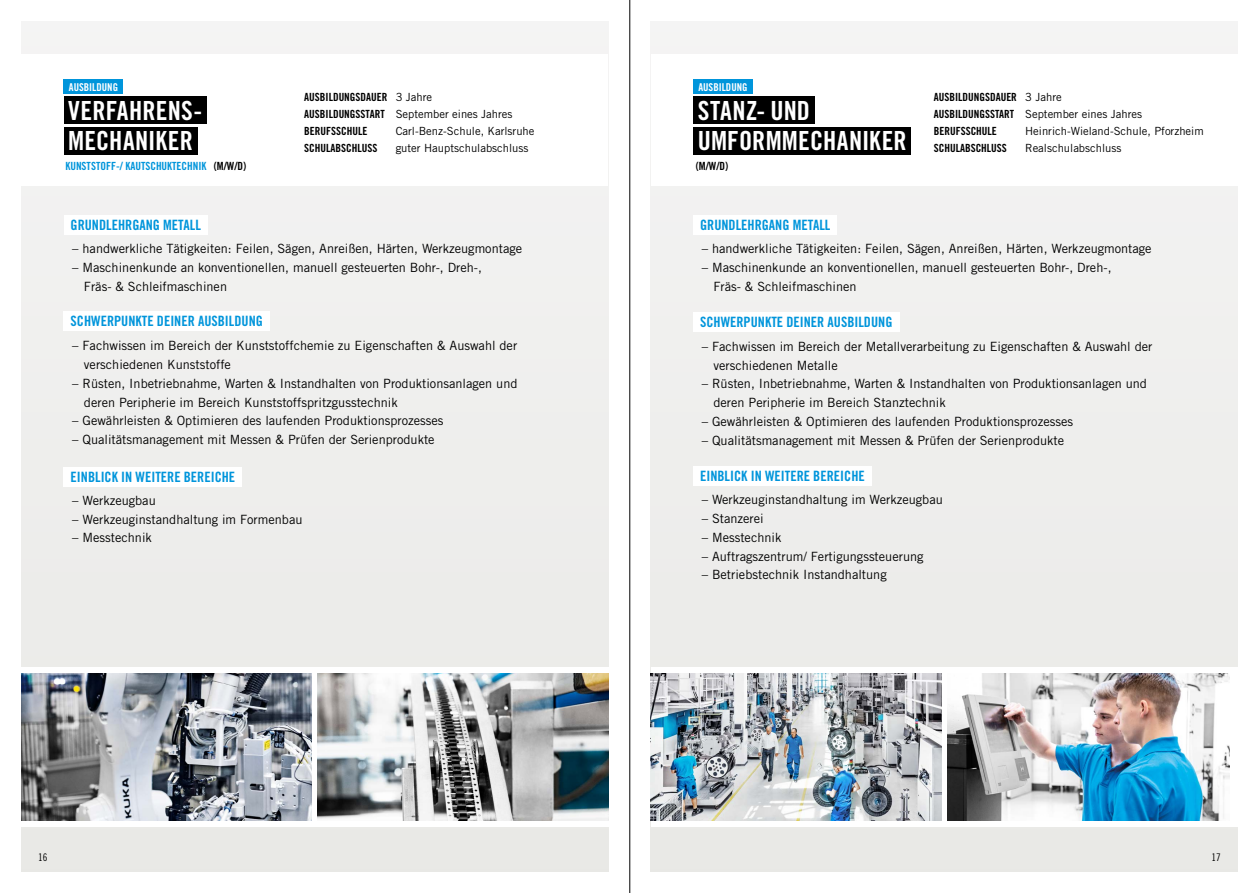
<style>
.page{position:relative;width:1259px;height:893px;background:#fff}
.page>*{position:absolute;margin:0;border:0;box-sizing:border-box;transform-origin:0 0}
.t1{font:26.4px/30.2px "Trade Gothic LT Std Bd Cn 20";letter-spacing:.005em;color:#fff}
.t2{font:14.25px "Trade Gothic LT Std Bd Cn 20";color:#0095db}
.t3{font:12.75px/18.8px "Trade Gothic LT Std";color:#000}
.t4{font:11.25px "Trade Gothic LT Std";color:#000}
.t5{font:11.25px "Trade Gothic LT Std Bd Cn 20";color:#000}
.t6{font:11.25px "Trade Gothic LT Std Bd Cn 20";color:#0095db}
.t7{font:10.8px "Trade Gothic LT Std Bd Cn 20";color:#fff}
.t8{font:10.5px "Trade Gothic LT Std Cn 18";color:#000}
.s1{color:#000}
.s2{font-family:"Trade Gothic LT Std"}
.s3{font-family:"Trade Gothic LT Std Bd Cn 20"}
</style>
<div class="page">
<div style="left:21px;top:21px;width:587px;height:851px;background:#eeeeed"></div>
<div style="left:651px;top:21px;width:586px;height:851px;background:#eeeeed"></div>
<div style="left:651px;top:54px;width:586px;height:131px;background:#fff"></div>
<div style="left:693px;top:96px;width:121px;height:28px;background:#000"></div>
<div style="left:693px;top:127px;width:218px;height:28px;background:#000"></div>
<div style="left:693px;top:80px;width:59px;height:14px;background:#0095db"></div>
<div style="left:651px;top:667px;width:586px;height:160px;background:#fff"></div>
<img style="left:651px;top:674px;width:290px;height:146px">
<img style="left:947px;top:674px;width:282px;height:146px">
<div style="left:693px;top:312px;width:206px;height:20px;background:#fff"></div>
<div style="left:693px;top:466px;width:178px;height:20px;background:#fff"></div>
<div style="left:693px;top:215px;width:144px;height:20px;background:#fff"></div>
<div style="left:13px;top:667px;width:604px;height:160px;background:#fff"></div>
<img style="left:318px;top:674px;width:290px;height:146px">
<img style="left:21px;top:674px;width:290px;height:146px">
<div style="left:21px;top:54px;width:587px;height:131px;background:#fff"></div>
<div style="left:64px;top:96px;width:143px;height:28px;background:#000"></div>
<div style="left:64px;top:127px;width:133px;height:28px;background:#000"></div>
<div style="left:64px;top:80px;width:59px;height:14px;background:#0095db"></div>
<div style="left:64px;top:311px;width:206px;height:20px;background:#fff"></div>
<div style="left:64px;top:467px;width:178px;height:19px;background:#fff"></div>
<div style="left:64px;top:215px;width:144px;height:20px;background:#fff"></div>
<hr style="left:629px;top:0;width:1px;height:893px;background:#000">
<p class="t7" style="left:69px;top:80px;width:51px">AUSBILDUNG</p>
<h1 class="t1" style="left:68px;top:95px;width:135px">VERFAHRENS-<br>MECHANIKER</h1>
<p class="t6" style="left:65px;top:159px;width:182px">KUNSTSTOFF-/ KAUTSCHUKTECHNIK <span class="s1">(M/W/D)</span></p>
<p class="t5" style="left:304px;top:90px;width:129px">AUSBILDUNGSDAUER <span class="s2">3 Jahre</span></p>
<p class="t4" style="left:304px;top:107px;width:210px"><span class="s3">AUSBILDUNGSSTART</span> September eines Jahres</p>
<p class="t5" style="left:304px;top:124px;width:65px">BERUFSSCHULE</p>
<p class="t4" style="left:396px;top:124px;width:140px">Carl-Benz-Schule, Karlsruhe</p>
<p class="t5" style="left:304px;top:142px;width:75px">SCHULABSCHLUSS</p>
<p class="t4" style="left:396px;top:142px;width:134px">guter Hauptschulabschluss</p>
<p class="t2" style="left:71px;top:216px;width:132px">GRUNDLEHRGANG METALL</p>
<p class="t3" style="left:72px;top:239px;width:451px">– handwerkliche Tätigkeiten: Feilen, Sägen, Anreißen, Härten, Werkzeugmontage</p>
<p class="t3" style="left:84px;top:258px;width:399px;text-indent:-12px">– Maschinenkunde an konventionellen, manuell gesteuerten Bohr-, Dreh-,<br>Fräs- &amp; Schleifmaschinen</p>
<p class="t2" style="left:71px;top:313px;width:194px">SCHWERPUNKTE DEINER AUSBILDUNG</p>
<p class="t3" style="left:84px;top:336px;width:435px;text-indent:-12px">– Fachwissen im Bereich der Kunststoffchemie zu Eigenschaften &amp; Auswahl der verschiedenen Kunststoffe</p>
<p class="t3" style="left:84px;top:374px;width:435px;text-indent:-12px">– Rüsten, Inbetriebnahme, Warten &amp; Instandhalten von Produktionsanlagen und deren Peripherie im Bereich Kunststoffspritzgusstechnik</p>
<p class="t3" style="left:72px;top:411px;width:373px">– Gewährleisten &amp; Optimieren des laufenden Produktionsprozesses</p>
<p class="t3" style="left:72px;top:430px;width:364px">– Qualitätsmanagement mit Messen &amp; Prüfen der Serienprodukte</p>
<p class="t2" style="left:71px;top:468px;width:166px">EINBLICK IN WEITERE BEREICHE</p>
<p class="t3" style="left:72px;top:491px;width:85px">– Werkzeugbau</p>
<p class="t3" style="left:72px;top:510px;width:232px">– Werkzeuginstandhaltung im Formenbau</p>
<p class="t3" style="left:72px;top:528px;width:81px">– Messtechnik</p>
<p class="t8" style="left:38px;top:851px;width:11px">16</p>
<p class="t7" style="left:698px;top:80px;width:51px">AUSBILDUNG</p>
<h1 class="t1" style="left:698px;top:95px;width:211px">STANZ- UND<br>UMFORMMECHANIKER</h1>
<p class="t5" style="left:696px;top:159px;width:34px">(M/W/D)</p>
<p class="t5" style="left:934px;top:90px;width:129px">AUSBILDUNGSDAUER <span class="s2">3 Jahre</span></p>
<p class="t4" style="left:934px;top:107px;width:210px"><span class="s3">AUSBILDUNGSSTART</span> September eines Jahres</p>
<p class="t5" style="left:934px;top:124px;width:65px">BERUFSSCHULE</p>
<p class="t4" style="left:1025px;top:124px;width:180px">Heinrich-Wieland-Schule, Pforzheim</p>
<p class="t5" style="left:934px;top:142px;width:75px">SCHULABSCHLUSS</p>
<p class="t4" style="left:1025px;top:142px;width:98px">Realschulabschluss</p>
<p class="t2" style="left:700px;top:216px;width:132px">GRUNDLEHRGANG METALL</p>
<p class="t3" style="left:702px;top:239px;width:451px">– handwerkliche Tätigkeiten: Feilen, Sägen, Anreißen, Härten, Werkzeugmontage</p>
<p class="t3" style="left:713px;top:258px;width:399px;text-indent:-12px">– Maschinenkunde an konventionellen, manuell gesteuerten Bohr-, Dreh-,<br>Fräs- &amp; Schleifmaschinen</p>
<p class="t2" style="left:700px;top:313px;width:194px">SCHWERPUNKTE DEINER AUSBILDUNG</p>
<p class="t3" style="left:713px;top:337px;width:440px;text-indent:-12px">– Fachwissen im Bereich der Metallverarbeitung zu Eigenschaften &amp; Auswahl der verschiedenen Metalle</p>
<p class="t3" style="left:713px;top:374px;width:435px;text-indent:-12px">– Rüsten, Inbetriebnahme, Warten &amp; Instandhalten von Produktionsanlagen und deren Peripherie im Bereich Stanztechnik</p>
<p class="t3" style="left:702px;top:412px;width:373px">– Gewährleisten &amp; Optimieren des laufenden Produktionsprozesses</p>
<p class="t3" style="left:702px;top:431px;width:364px">– Qualitätsmanagement mit Messen &amp; Prüfen der Serienprodukte</p>
<p class="t2" style="left:700px;top:467px;width:166px">EINBLICK IN WEITERE BEREICHE</p>
<p class="t3" style="left:702px;top:490px;width:242px">– Werkzeuginstandhaltung im Werkzeugbau</p>
<p class="t3" style="left:702px;top:509px;width:63px">– Stanzerei</p>
<p class="t3" style="left:702px;top:528px;width:81px">– Messtechnik</p>
<p class="t3" style="left:702px;top:547px;width:223px">– Auftragszentrum/ Fertigungssteuerung</p>
<p class="t3" style="left:702px;top:565px;width:186px">– Betriebstechnik Instandhaltung</p>
<p class="t8" style="left:1211px;top:851px;width:11px">17</p>
</div>
